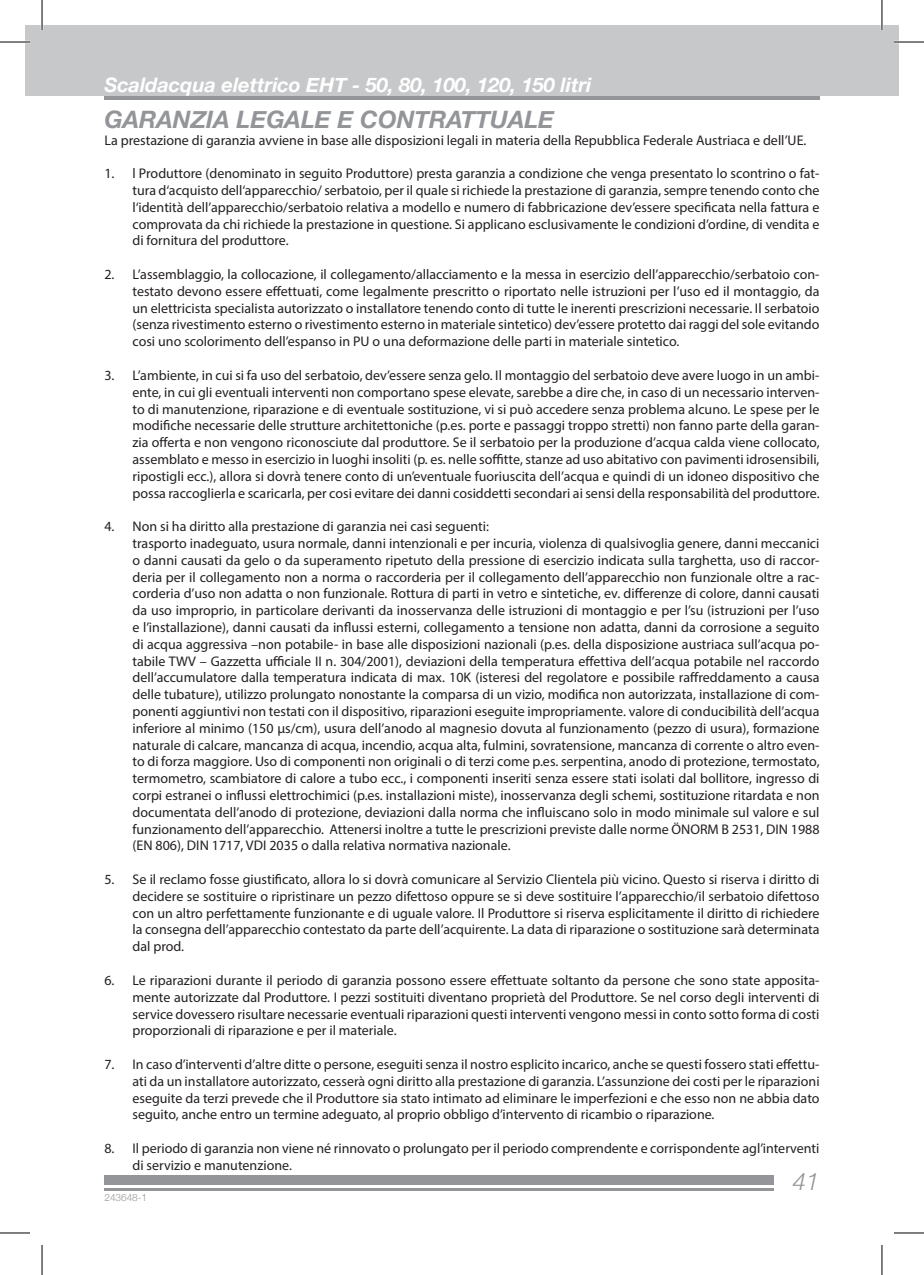
<style>
.page{position:relative;width:924px;height:1275px;background:#fff}
.page>*{position:absolute;margin:0;border:0;box-sizing:border-box;transform-origin:0 0}
.t1{font:italic 700 24px "Helvetica Neue";color:#939598}
.t2{font:italic 300 24px "Helvetica Neue";color:#939598}
.t3{font:italic 700 20px "Helvetica Neue";color:#fff}
.t4{font:14px/16.8px "Myriad Pro";color:#231f20;text-align:justify}
.t5{font:300 10px "Helvetica Neue";color:#939598}
</style>
<div class="page">
<div style="left:42px;top:25px;width:856px;height:71px;background:#c7c8ca"></div>
<div style="left:25px;top:25px;width:17px;height:71px;background:#c7c8ca"></div>
<div style="left:104px;top:1174px;width:669px;height:10px;background:#939598"></div>
<hr style="left:104px;top:1188px;width:669px;height:3px;background:#939598">
<hr style="left:104px;top:96px;width:715px;height:4px;background:#939598">
<hr style="left:0;top:41px;width:30px;height:2px;background:#fff">
<hr style="left:893px;top:41px;width:30px;height:2px;background:#fff">
<hr style="left:41px;top:0;width:2px;height:30px;background:#fff">
<hr style="left:880px;top:0;width:2px;height:30px;background:#fff">
<hr style="left:0;top:42px;width:30px;height:1px;background:#000">
<hr style="left:893px;top:42px;width:30px;height:1px;background:#000">
<hr style="left:0;top:1232px;width:30px;height:1px;background:#000">
<hr style="left:893px;top:1232px;width:30px;height:1px;background:#000">
<hr style="left:42px;top:0;width:1px;height:30px;background:#000">
<hr style="left:42px;top:1245px;width:1px;height:30px;background:#000">
<hr style="left:881px;top:0;width:1px;height:30px;background:#000">
<hr style="left:881px;top:1245px;width:1px;height:30px;background:#000">
<h2 class="t3" style="left:104px;top:73px;width:488px">Scaldacqua elettrico EHT - 50, 80, 100, 120, 150 litri</h2>
<h1 class="t1" style="left:104px;top:104px;width:451px">GARANZIA LEGALE E CONTRATTUALE</h1>
<p class="t4" style="left:104px;top:131px;width:703px">La prestazione di garanzia avviene in base alle disposizioni legali in materia della Repubblica Federale Austriaca e dell’UE.</p>
<p class="t4" style="left:132px;top:165px;width:688px;text-indent:-28px">1. l Produttore (denominato in seguito Produttore) presta garanzia a condizione che venga presentato lo scontrino o fat&shy;tura d‘acquisto dell‘apparecchio/ serbatoio, per il quale si richiede la prestazione di garanzia, sempre tenendo conto che l‘identità dell’apparecchio/serbatoio relativa a modello e numero di fabbricazione dev’essere specificata nella fattura e comprovata da chi richiede la prestazione in questione. Si applicano esclusivamente le condizioni d’ordine, di vendita e di fornitura del produttore.</p>
<p class="t4" style="left:132px;top:266px;width:688px;text-indent:-28px">2. L’assemblaggio, la collocazione, il collegamento/allacciamento e la messa in esercizio dell’apparecchio/serbatoio con&shy;testato devono essere effettuati, come legalmente prescritto o riportato nelle istruzioni per l’uso ed il montaggio, da un elettricista specialista autorizzato o installatore tenendo conto di tutte le inerenti prescrizioni necessarie. Il serbatoio (senza rivestimento esterno o rivestimento esterno in materiale sintetico) dev’essere protetto dai raggi del sole evitando cosi uno scolorimento dell’espanso in PU o una deformazione delle parti in materiale sintetico.</p>
<p class="t4" style="left:132px;top:366px;width:688px;text-indent:-28px">3. L’ambiente, in cui si fa uso del serbatoio, dev’essere senza gelo. Il montaggio del serbatoio deve avere luogo in un ambi&shy;ente, in cui gli eventuali interventi non comportano spese elevate, sarebbe a dire che, in caso di un necessario interven&shy;to di manutenzione, riparazione e di eventuale sostituzione, vi si può accedere senza problema alcuno. Le spese per le modifiche necessarie delle strutture architettoniche (p.es. porte e passaggi troppo stretti) non fanno parte della garan&shy;zia offerta e non vengono riconosciute dal produttore. Se il serbatoio per la produzione d’acqua calda viene collocato, assemblato e messo in esercizio in luoghi insoliti (p. es. nelle soffitte, stanze ad uso abitativo con pavimenti idrosensibili, ripostigli ecc.), allora si dovrà tenere conto di un’eventuale fuoriuscita dell’acqua e quindi di un idoneo dispositivo che possa raccoglierla e scaricarla, per cosi evitare dei danni cosiddetti secondari ai sensi della responsabilità del produttore.</p>
<p class="t4" style="left:132px;top:518px;width:688px;text-align:left;text-indent:-28px">4. Non si ha diritto alla prestazione di garanzia nei casi seguenti:<br>trasporto inadeguato, usura normale, danni intenzionali e per incuria, violenza di qualsivoglia genere, danni meccanici o danni causati da gelo o da superamento ripetuto della pressione di esercizio indicata sulla targhetta, uso di raccor&shy;deria per il collegamento non a norma o raccorderia per il collegamento dell’apparecchio non funzionale oltre a rac&shy;corderia d’uso non adatta o non funzionale. Rottura di parti in vetro e sintetiche, ev. differenze di colore, danni causati da uso improprio, in particolare derivanti da inosservanza delle istruzioni di montaggio e per l’su (istruzioni per l’uso e l’installazione), danni causati da influssi esterni, collegamento a tensione non adatta, danni da corrosione a seguito di acqua aggressiva –non potabile- in base alle disposizioni nazionali (p.es. della disposizione austriaca sull’acqua po&shy;tabile TWV – Gazzetta ufficiale II n. 304/2001), deviazioni della temperatura effettiva dell’acqua potabile nel raccordo dell’accumulatore dalla temperatura indicata di max. 10K (isteresi del regolatore e possibile raffreddamento a causa delle tubature), utilizzo prolungato nonostante la comparsa di un vizio, modifica non autorizzata, installazione di com&shy;ponenti aggiuntivi non testati con il dispositivo, riparazioni eseguite impropriamente. valore di conducibilità dell’acqua inferiore al minimo (150 µs/cm), usura dell’anodo al magnesio dovuta al funzionamento (pezzo di usura), formazione naturale di calcare, mancanza di acqua, incendio, acqua alta, fulmini, sovratensione, mancanza di corrente o altro even&shy;to di forza maggiore. Uso di componenti non originali o di terzi come p.es. serpentina, anodo di protezione, termostato, termometro, scambiatore di calore a tubo ecc., i componenti inseriti senza essere stati isolati dal bollitore, ingresso di corpi estranei o influssi elettrochimici (p.es. installazioni miste), inosservanza degli schemi, sostituzione ritardata e non documentata dell’anodo di protezione, deviazioni dalla norma che influiscano solo in modo minimale sul valore e sul funzionamento dell’apparecchio. Attenersi inoltre a tutte le prescrizioni previste dalle norme ÖNORM B 2531, DIN 1988 (EN 806), DIN 1717, VDI 2035 o dalla relativa normativa nazionale.</p>
<p class="t4" style="left:132px;top:870px;width:688px;text-indent:-28px">5. Se il reclamo fosse giustificato, allora lo si dovrà comunicare al Servizio Clientela più vicino. Questo si riserva i diritto di decidere se sostituire o ripristinare un pezzo difettoso oppure se si deve sostituire l’apparecchio/il serbatoio difettoso con un altro perfettamente funzionante e di uguale valore. Il Produttore si riserva esplicitamente il diritto di richiedere la consegna dell’apparecchio contestato da parte dell’acquirente. La data di riparazione o sostituzione sarà determinata dal prod.</p>
<p class="t4" style="left:132px;top:971px;width:688px;text-indent:-28px">6. Le riparazioni durante il periodo di garanzia possono essere effettuate soltanto da persone che sono state apposita&shy;mente autorizzate dal Produttore. I pezzi sostituiti diventano proprietà del Produttore. Se nel corso degli interventi di service dovessero risultare necessarie eventuali riparazioni questi interventi vengono messi in conto sotto forma di costi proporzionali di riparazione e per il materiale.</p>
<p class="t4" style="left:132px;top:1055px;width:688px;text-indent:-28px">7. In caso d’interventi d’altre ditte o persone, eseguiti senza il nostro esplicito incarico, anche se questi fossero stati effettu&shy;ati da un installatore autorizzato, cesserà ogni diritto alla prestazione di garanzia. L’assunzione dei costi per le riparazioni eseguite da terzi prevede che il Produttore sia stato intimato ad eliminare le imperfezioni e che esso non ne abbia dato seguito, anche entro un termine adeguato, al proprio obbligo d’intervento di ricambio o riparazione.</p>
<p class="t4" style="left:132px;top:1139px;width:688px;text-indent:-28px">8. Il periodo di garanzia non viene né rinnovato o prolungato per il periodo comprendente e corrispondente agl’interventi di servizio e manutenzione.</p>
<p class="t5" style="left:104px;top:1191px;width:44px">243648-1</p>
<h1 class="t2" style="left:792px;top:1167px;width:28px">41</h1>
</div>
